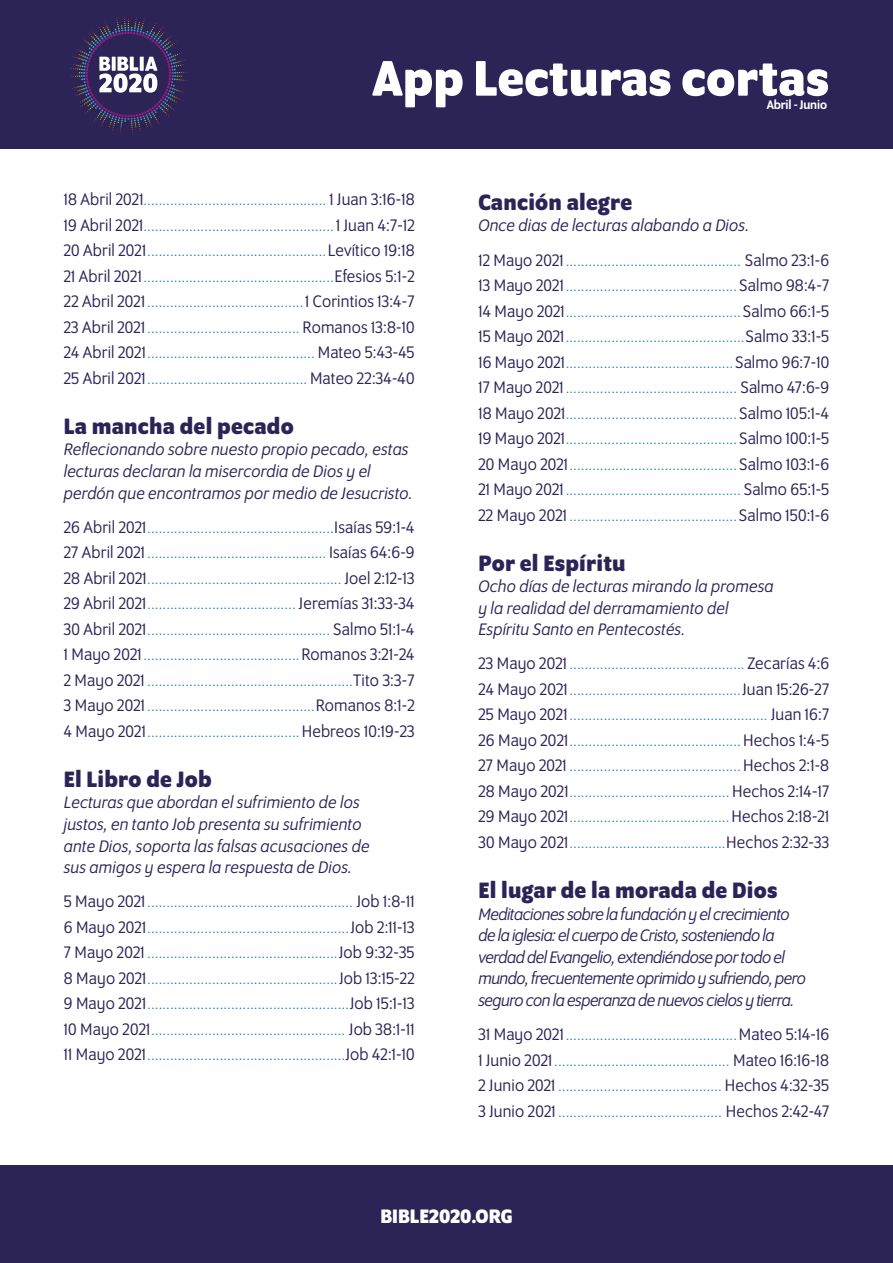
<style>
.page{position:relative;width:893px;height:1263px;background:#fff}
.page>*{position:absolute;margin:0;border:0;box-sizing:border-box;transform-origin:0 0}
.t1{font:700 54px "Program OT";color:#fff}
.t2{font:700 24px "Program OT";letter-spacing:.01em;color:#2c2357}
.t3{font:700 21px "Program OT";color:#fff}
.t4{font:italic 18px/21.6px "Program OT";letter-spacing:.01em;color:#2c2357}
.t5{font:italic 18px/21.6px "Program OT";letter-spacing:-.025em;color:#2c2357}
.t6{font:15px/25.5px "Program OT";color:#0986bb;text-align:justify}
.t7{font:500 13.5px "Program OT";letter-spacing:-.01em;color:#fff}
.s1{font-size:18px;color:#2c2357}
</style>
<div class="page">
<div style="left:0;top:0;width:893px;height:149px;background:#2c2357"></div>
<div style="left:0;top:1166px;width:893px;height:97px;background:#2c2357"></div>
<svg style="left:104px;top:14px;width:41px;height:10px"></svg>
<svg style="left:99px;top:57px;width:58px;height:36px"></svg>
<h1 class="t1" style="left:372px;top:47px;width:458px">App Lecturas cortas</h1>
<p class="t7" style="left:767px;top:97px;width:62px">Abril - Junio</p>
<p class="t6" style="left:64px;top:188px;width:352px"><span class="s1">18 Abril 2021</span>................................................ <span class="s1">1 Juan 3:16-18<br>19 Abril 2021</span>.................................................. <span class="s1">1 Juan 4:7-12<br>20 Abril 2021</span>...............................................<span class="s1">Levítico 19:18<br>21 Abril 2021</span>..................................................<span class="s1">Efesios 5:1-2<br>22 Abril 2021</span> .........................................<span class="s1">1 Corintios 13:4-7<br>23 Abril 2021</span>........................................ <span class="s1">Romanos 13:8-10<br>24 Abril 2021</span>............................................ <span class="s1">Mateo 5:43-45<br>25 Abril 2021</span>.......................................... <span class="s1">Mateo 22:34-40</span></p>
<h2 class="t2" style="left:64px;top:412px;width:231px">La mancha del pecado</h2>
<p class="t4" style="left:64px;top:439px;width:350px">Reflecionando sobre nuesto propio pecado, estas lecturas declaran la misercordia de Dios y el perdón que encontramos por medio de Jesucristo.</p>
<p class="t6" style="left:64px;top:515px;width:352px"><span class="s1">26 Abril 2021</span>.................................................<span class="s1">Isaías 59:1-4<br>27 Abril 2021</span> ............................................... <span class="s1">Isaías 64:6-9<br>28 Abril 2021</span>................................................... <span class="s1">Joel 2:12-13<br>29 Abril 2021</span>....................................... <span class="s1">Jeremías 31:33-34<br>30 Abril 2021</span>................................................ <span class="s1">Salmo 51:1-4<br>1 Mayo 2021</span>.........................................<span class="s1">Romanos 3:21-24<br>2 Mayo 2021</span> ......................................................<span class="s1">Tito 3:3-7<br>3 Mayo 2021</span> ............................................<span class="s1">Romanos 8:1-2<br>4 Mayo 2021</span>........................................<span class="s1">Hebreos 10:19-23</span></p>
<h2 class="t2" style="left:64px;top:765px;width:149px">El Libro de Job</h2>
<p class="t4" style="left:64px;top:792px;width:307px">Lecturas que abordan el sufrimiento de los justos, en tanto Job presenta su sufrimiento ante Dios, soporta las falsas acusaciones de sus amigos y espera la respuesta de Dios.</p>
<p class="t6" style="left:64px;top:889px;width:352px"><span class="s1">5 Mayo 2021</span>...................................................... <span class="s1">Job 1:8-11<br>6 Mayo 2021</span>.....................................................<span class="s1">Job 2:11-13<br>7 Mayo 2021</span> ..................................................<span class="s1">Job 9:32-35<br>8 Mayo 2021</span>..................................................<span class="s1">Job 13:15-22<br>9 Mayo 2021</span>.....................................................<span class="s1">Job 15:1-13<br>10 Mayo 2021</span>................................................... <span class="s1">Job 38:1-11<br>11 Mayo 2021</span>....................................................<span class="s1">Job 42:1-10</span></p>
<h2 class="t2" style="left:478px;top:188px;width:155px">Canción alegre</h2>
<p class="t4" style="left:478px;top:215px;width:272px">Once dias de lecturas alabando a Dios.</p>
<p class="t6" style="left:478px;top:248px;width:352px"><span class="s1">12 Mayo 2021</span>.............................................. <span class="s1">Salmo 23:1-6<br>13 Mayo 2021</span>............................................. <span class="s1">Salmo 98:4-7<br>14 Mayo 2021</span>..............................................<span class="s1">Salmo 66:1-5<br>15 Mayo 2021</span>...............................................<span class="s1">Salmo 33:1-5<br>16 Mayo 2021</span>............................................<span class="s1">Salmo 96:7-10<br>17 Mayo 2021</span>............................................. <span class="s1">Salmo 47:6-9<br>18 Mayo 2021</span>............................................. <span class="s1">Salmo 105:1-4<br>19 Mayo 2021</span>.............................................<span class="s1">Salmo 100:1-5<br>20 Mayo 2021</span>............................................ <span class="s1">Salmo 103:1-6<br>21 Mayo 2021</span>.............................................. <span class="s1">Salmo 65:1-5<br>22 Mayo 2021</span> ............................................<span class="s1">Salmo 150:1-6</span></p>
<h2 class="t2" style="left:478px;top:549px;width:149px">Por el Espíritu</h2>
<p class="t4" style="left:478px;top:575px;width:297px">Ocho días de lecturas mirando la promesa y la realidad del derramamiento del<br>Espíritu Santo en Pentecostés.</p>
<p class="t6" style="left:478px;top:652px;width:352px"><span class="s1">23 Mayo 2021</span> .............................................. <span class="s1">Zecarías 4:6<br>24 Mayo 2021</span>.............................................<span class="s1">Juan 15:26-27<br>25 Mayo 2021</span>.................................................... <span class="s1">Juan 16:7<br>26 Mayo 2021</span>.............................................<span class="s1">Hechos 1:4-5<br>27 Mayo 2021</span> ............................................. <span class="s1">Hechos 2:1-8<br>28 Mayo 2021</span>.......................................... <span class="s1">Hechos 2:14-17<br>29 Mayo 2021</span>..........................................<span class="s1">Hechos 2:18-21<br>30 Mayo 2021</span>.........................................<span class="s1">Hechos 2:32-33</span></p>
<h2 class="t2" style="left:478px;top:876px;width:301px">El lugar de la morada de Dios</h2>
<p class="t5" style="left:478px;top:903px;width:329px">Meditaciones sobre la fundación y el crecimiento de la iglesia: el cuerpo de Cristo, sosteniendo la verdad del Evangelio, extendiéndose por todo el mundo, frecuentemente oprimido y sufriendo, pero seguro con la esperanza de nuevos cielos y tierra.</p>
<p class="t6" style="left:478px;top:1022px;width:352px"><span class="s1">31 Mayo 2021</span>.............................................<span class="s1">Mateo 5:14-16<br>1 Junio 2021</span>.............................................. <span class="s1">Mateo 16:16-18<br>2 Junio 2021</span> ........................................... <span class="s1">Hechos 4:32-35<br>3 Junio 2021</span> ........................................... <span class="s1">Hechos 2:42-47</span></p>
<h3 class="t3" style="left:380px;top:1204px;width:134px">BIBLE2020.ORG</h3>
</div>
